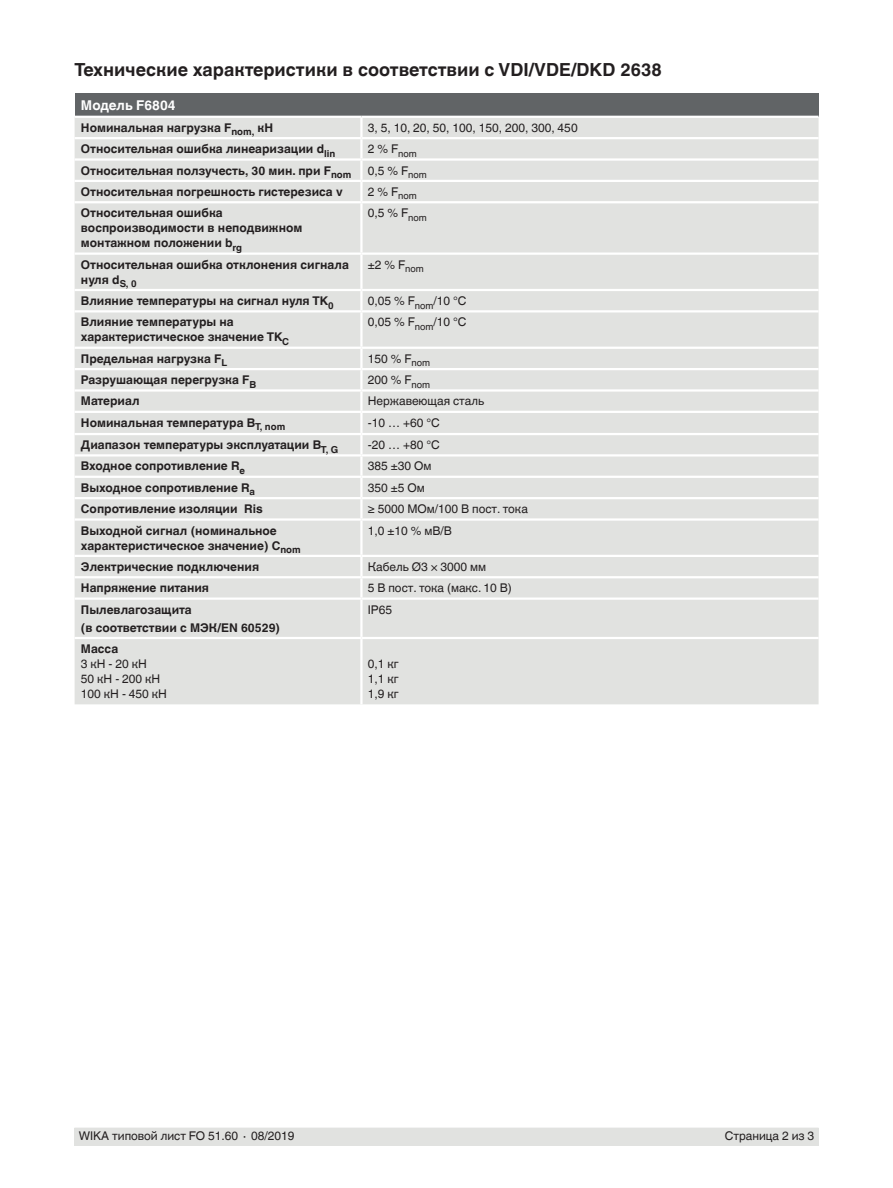
<style>
.page{position:relative;width:893px;height:1188px;background:#fff}
.page>*{position:absolute;margin:0;border:0;box-sizing:border-box;transform-origin:0 0}
.t1{font:700 18px "Helvetica World";color:#231f20}
.t2{font:700 13.5px "Helvetica World";color:#fff}
.t3{font:700 12px/15px "Helvetica World";color:#231f20}
.t4{font:12px/15px "Helvetica World";color:#231f20}
</style>
<div class="page">
<div style="left:74px;top:1128px;width:745px;height:17px;background:#e1e2e0"></div>
<div style="left:75px;top:94px;width:744px;height:23px;background:#616466"></div>
<div style="left:75px;top:118px;width:744px;height:586px;background:#e1e2e0"></div>
<hr style="left:75px;top:116px;width:286px;height:2px;background:#fff">
<hr style="left:361px;top:116px;width:458px;height:2px;background:#fff">
<hr style="left:360px;top:118px;width:3px;height:19px;background:#fff">
<hr style="left:75px;top:137px;width:286px;height:2px;background:#fff">
<hr style="left:361px;top:137px;width:458px;height:2px;background:#fff">
<hr style="left:360px;top:139px;width:3px;height:19px;background:#fff">
<hr style="left:75px;top:158px;width:286px;height:3px;background:#fff">
<hr style="left:361px;top:158px;width:458px;height:3px;background:#fff">
<hr style="left:360px;top:161px;width:3px;height:19px;background:#fff">
<hr style="left:75px;top:180px;width:286px;height:2px;background:#fff">
<hr style="left:75px;top:201px;width:286px;height:2px;background:#fff">
<hr style="left:75px;top:253px;width:286px;height:2px;background:#fff">
<hr style="left:75px;top:289px;width:286px;height:2px;background:#fff">
<hr style="left:361px;top:180px;width:458px;height:2px;background:#fff">
<hr style="left:360px;top:182px;width:3px;height:19px;background:#fff">
<hr style="left:361px;top:201px;width:458px;height:2px;background:#fff">
<hr style="left:360px;top:203px;width:3px;height:50px;background:#fff">
<hr style="left:361px;top:253px;width:458px;height:2px;background:#fff">
<hr style="left:360px;top:255px;width:3px;height:34px;background:#fff">
<hr style="left:361px;top:289px;width:458px;height:2px;background:#fff">
<hr style="left:360px;top:291px;width:3px;height:19px;background:#fff">
<hr style="left:75px;top:310px;width:286px;height:2px;background:#fff">
<hr style="left:361px;top:310px;width:458px;height:2px;background:#fff">
<hr style="left:360px;top:312px;width:3px;height:35px;background:#fff">
<hr style="left:75px;top:347px;width:286px;height:2px;background:#fff">
<hr style="left:361px;top:347px;width:458px;height:2px;background:#fff">
<hr style="left:360px;top:349px;width:3px;height:19px;background:#fff">
<hr style="left:75px;top:368px;width:286px;height:2px;background:#fff">
<hr style="left:361px;top:368px;width:458px;height:2px;background:#fff">
<hr style="left:360px;top:370px;width:3px;height:19px;background:#fff">
<hr style="left:75px;top:389px;width:286px;height:3px;background:#fff">
<hr style="left:361px;top:389px;width:458px;height:3px;background:#fff">
<hr style="left:360px;top:392px;width:3px;height:19px;background:#fff">
<hr style="left:75px;top:411px;width:286px;height:2px;background:#fff">
<hr style="left:361px;top:411px;width:458px;height:2px;background:#fff">
<hr style="left:360px;top:413px;width:3px;height:20px;background:#fff">
<hr style="left:75px;top:433px;width:286px;height:2px;background:#fff">
<hr style="left:361px;top:433px;width:458px;height:2px;background:#fff">
<hr style="left:360px;top:435px;width:3px;height:19px;background:#fff">
<hr style="left:75px;top:518px;width:286px;height:3px;background:#fff">
<hr style="left:361px;top:518px;width:458px;height:3px;background:#fff">
<hr style="left:360px;top:521px;width:3px;height:34px;background:#fff">
<hr style="left:75px;top:454px;width:286px;height:3px;background:#fff">
<hr style="left:361px;top:454px;width:458px;height:3px;background:#fff">
<hr style="left:360px;top:457px;width:3px;height:19px;background:#fff">
<hr style="left:75px;top:476px;width:286px;height:2px;background:#fff">
<hr style="left:75px;top:497px;width:286px;height:2px;background:#fff">
<hr style="left:75px;top:555px;width:286px;height:2px;background:#fff">
<hr style="left:361px;top:476px;width:458px;height:2px;background:#fff">
<hr style="left:360px;top:478px;width:3px;height:19px;background:#fff">
<hr style="left:361px;top:497px;width:458px;height:2px;background:#fff">
<hr style="left:360px;top:499px;width:3px;height:19px;background:#fff">
<hr style="left:361px;top:555px;width:458px;height:2px;background:#fff">
<hr style="left:360px;top:557px;width:3px;height:19px;background:#fff">
<hr style="left:75px;top:576px;width:286px;height:2px;background:#fff">
<hr style="left:361px;top:576px;width:458px;height:2px;background:#fff">
<hr style="left:360px;top:578px;width:3px;height:20px;background:#fff">
<hr style="left:75px;top:598px;width:286px;height:2px;background:#fff">
<hr style="left:361px;top:598px;width:458px;height:2px;background:#fff">
<hr style="left:360px;top:600px;width:3px;height:37px;background:#fff">
<hr style="left:360px;top:639px;width:3px;height:65px;background:#fff">
<hr style="left:75px;top:637px;width:286px;height:2px;background:#fff">
<hr style="left:361px;top:637px;width:458px;height:2px;background:#fff">
<h1 class="t1" style="left:75px;top:60px;width:589px">Технические характеристики в соответствии с VDI/VDE/DKD 2638</h1>
<p class="t2" style="left:81px;top:97px;width:96px">Модель F6804</p>
<p class="t3" style="left:81px;top:120px;width:194px">Номинальная нагрузка F<sub>nom,</sub> кН</p>
<p class="t4" style="left:368px;top:120px;width:211px">3, 5, 10, 20, 50, 100, 150, 200, 300, 450</p>
<p class="t3" style="left:81px;top:142px;width:256px">Относительная ошибка линеаризации d<sub>lin</sub></p>
<p class="t4" style="left:368px;top:142px;width:51px">2 % F<sub>nom</sub></p>
<p class="t3" style="left:81px;top:163px;width:272px">Относительная ползучесть, 30 мин. при F<sub>nom</sub></p>
<p class="t4" style="left:368px;top:163px;width:61px">0,5 % F<sub>nom</sub></p>
<p class="t3" style="left:81px;top:184px;width:263px">Относительная погрешность гистерезиса v</p>
<p class="t4" style="left:368px;top:184px;width:51px">2 % F<sub>nom</sub></p>
<p class="t3" style="left:81px;top:206px;width:223px">Относительная ошибка воспроизводимости в неподвижном монтажном положении b<sub>rg</sub></p>
<p class="t4" style="left:368px;top:206px;width:61px">0,5 % F<sub>nom</sub></p>
<p class="t3" style="left:81px;top:257px;width:269px">Относительная ошибка отклонения сигнала нуля d<sub>S,</sub> <sub>0</sub></p>
<p class="t4" style="left:368px;top:257px;width:58px">±2 % F<sub>nom</sub></p>
<p class="t3" style="left:81px;top:293px;width:254px">Влияние температуры на сигнал нуля TK<sub>0</sub></p>
<p class="t4" style="left:368px;top:293px;width:100px">0,05 % F<sub>nom</sub>/10 °C</p>
<p class="t3" style="left:81px;top:315px;width:210px">Влияние температуры на характеристическое значение TK<sub>C</sub></p>
<p class="t4" style="left:368px;top:315px;width:100px">0,05 % F<sub>nom</sub>/10 °C</p>
<p class="t3" style="left:81px;top:351px;width:148px">Предельная нагрузка F<sub>L</sub></p>
<p class="t4" style="left:368px;top:351px;width:64px">150 % F<sub>nom</sub></p>
<p class="t3" style="left:81px;top:372px;width:177px">Разрушающая перегрузка F<sub>B</sub></p>
<p class="t4" style="left:368px;top:372px;width:64px">200 % F<sub>nom</sub></p>
<p class="t3" style="left:81px;top:394px;width:60px">Материал</p>
<p class="t4" style="left:368px;top:394px;width:118px">Нержавеющая сталь</p>
<p class="t3" style="left:81px;top:415px;width:206px">Номинальная температура B<sub>T,</sub> <sub>nom</sub></p>
<p class="t4" style="left:368px;top:415px;width:73px">-10 … +60 °C</p>
<p class="t3" style="left:81px;top:437px;width:259px">Диапазон температуры эксплуатации B<sub>T,</sub> <sub>G</sub></p>
<p class="t4" style="left:368px;top:437px;width:73px">-20 … +80 °C</p>
<p class="t3" style="left:81px;top:459px;width:165px">Входное сопротивление R<sub>e</sub></p>
<p class="t4" style="left:368px;top:459px;width:65px">385 ±30 Ом</p>
<p class="t3" style="left:81px;top:480px;width:176px">Выходное сопротивление R<sub>a</sub></p>
<p class="t4" style="left:368px;top:480px;width:58px">350 ±5 Ом</p>
<p class="t3" style="left:81px;top:502px;width:183px">Сопротивление изоляции Ris</p>
<p class="t4" style="left:368px;top:502px;width:162px">≥ 5000 MОм/100 В пост. тока</p>
<p class="t3" style="left:81px;top:523px;width:221px">Выходной сигнал (номинальное характеристическое значение) C<sub>nom</sub></p>
<p class="t4" style="left:368px;top:523px;width:86px">1,0 ±10 % мВ/В</p>
<p class="t3" style="left:81px;top:559px;width:180px">Электрические подключения</p>
<p class="t4" style="left:368px;top:559px;width:120px">Кабель Ø3 × 3000 мм</p>
<p class="t3" style="left:81px;top:581px;width:130px">Напряжение питания</p>
<p class="t4" style="left:368px;top:581px;width:146px">5 В пост. тока (макс. 10 В)</p>
<p class="t3" style="left:81px;top:600px;width:201px;line-height:18px">Пылевлагозащита<br>(в соответствии с МЭК/EN 60529)</p>
<p class="t4" style="left:368px;top:602px;width:26px">IP65</p>
<p class="t3" style="left:81px;top:641px;width:39px">Масса</p>
<p class="t4" style="left:81px;top:656px;width:88px">3 кН - 20 кН<br>50 кН - 200 кН<br>100 кН - 450 кН</p>
<p class="t4" style="left:368px;top:656px;width:32px;text-align:justify">0,1 кг 1,1 кг 1,9 кг</p>
<p class="t4" style="left:79px;top:1129px;width:217px">WIKA типовой лист FO 51.60 ∙ 08/2019</p>
<p class="t4" style="left:725px;top:1129px;width:91px">Страница 2 из 3</p>
</div>
